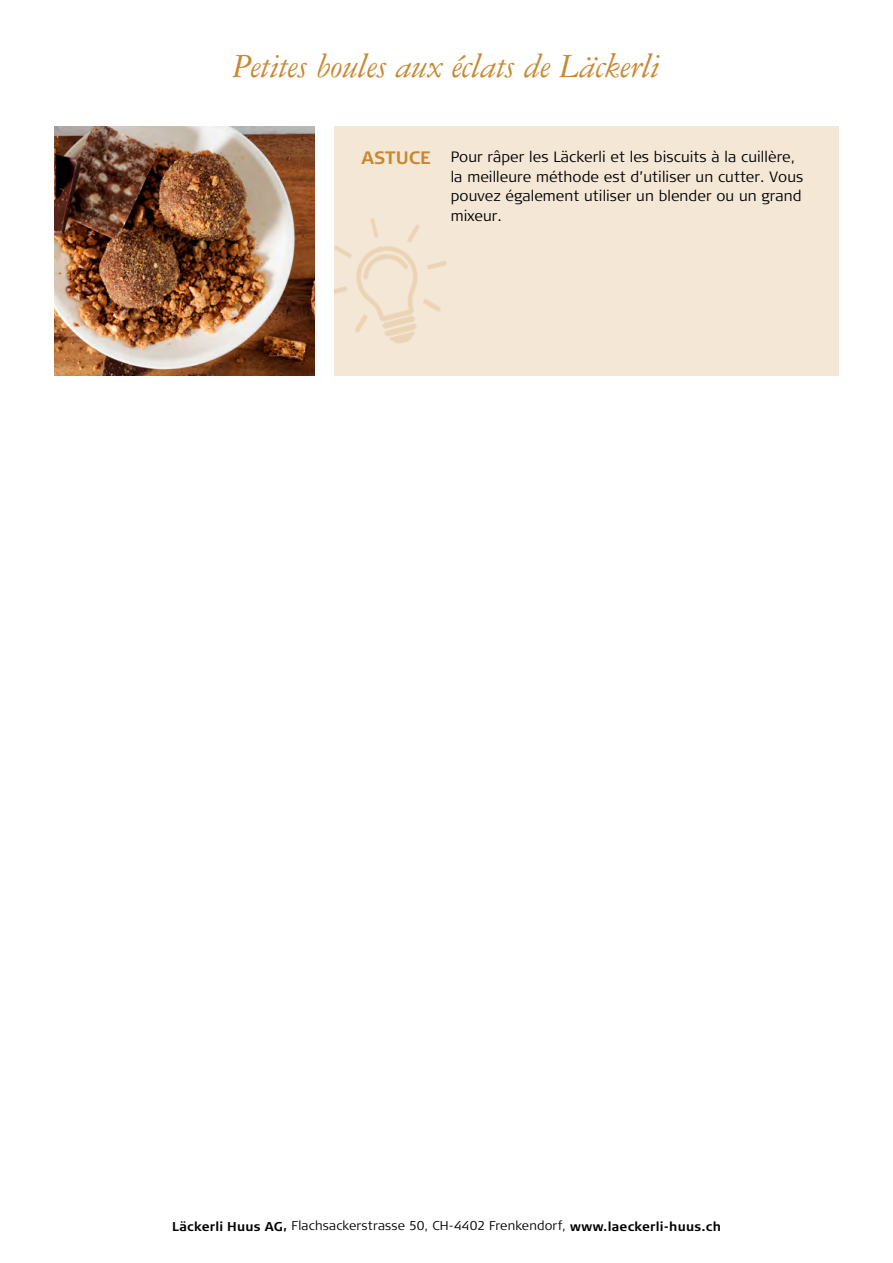
<style>
.page{position:relative;width:893px;height:1263px;background:#fff}
.page>*{position:absolute;margin:0;border:0;box-sizing:border-box;transform-origin:0 0}
.t1{font:italic 36px "Garamond 3 LT Std";letter-spacing:-.01em;color:#c88831}
.t2{font:700 18px "Signa Column";color:#c88831}
.t3{font:300 15px/19.5px "Signa Column";letter-spacing:.005em;color:#000}
.t4{font:300 12.75px "Signa Column";letter-spacing:.015em;color:#000}
.s1{font-weight:700}
</style>
<div class="page">
<img style="left:54px;top:126px;width:261px;height:250px">
<div style="left:335px;top:126px;width:504px;height:250px;background:#f4e7d6"></div>
<img style="left:335px;top:218px;width:112px;height:126px">
<h1 class="t1" style="left:233px;top:47px;width:429px">Petites boules aux éclats de Läckerli</h1>
<p class="t2" style="left:361px;top:147px;width:71px">ASTUCE</p>
<p class="t3" style="left:451px;top:148px;width:354px">Pour râper les Läckerli et les biscuits à la cuillère, la meilleure méthode est d’utiliser un cutter. Vous pouvez également utiliser un blender ou un grand mixeur.</p>
<p class="t4" style="left:172px;top:1217px;width:550px"><span class="s1">Läckerli Huus AG,</span> Flachsackerstrasse 50, CH-4402 Frenkendorf, <span class="s1">www.laeckerli-huus.ch</span></p>
</div>
